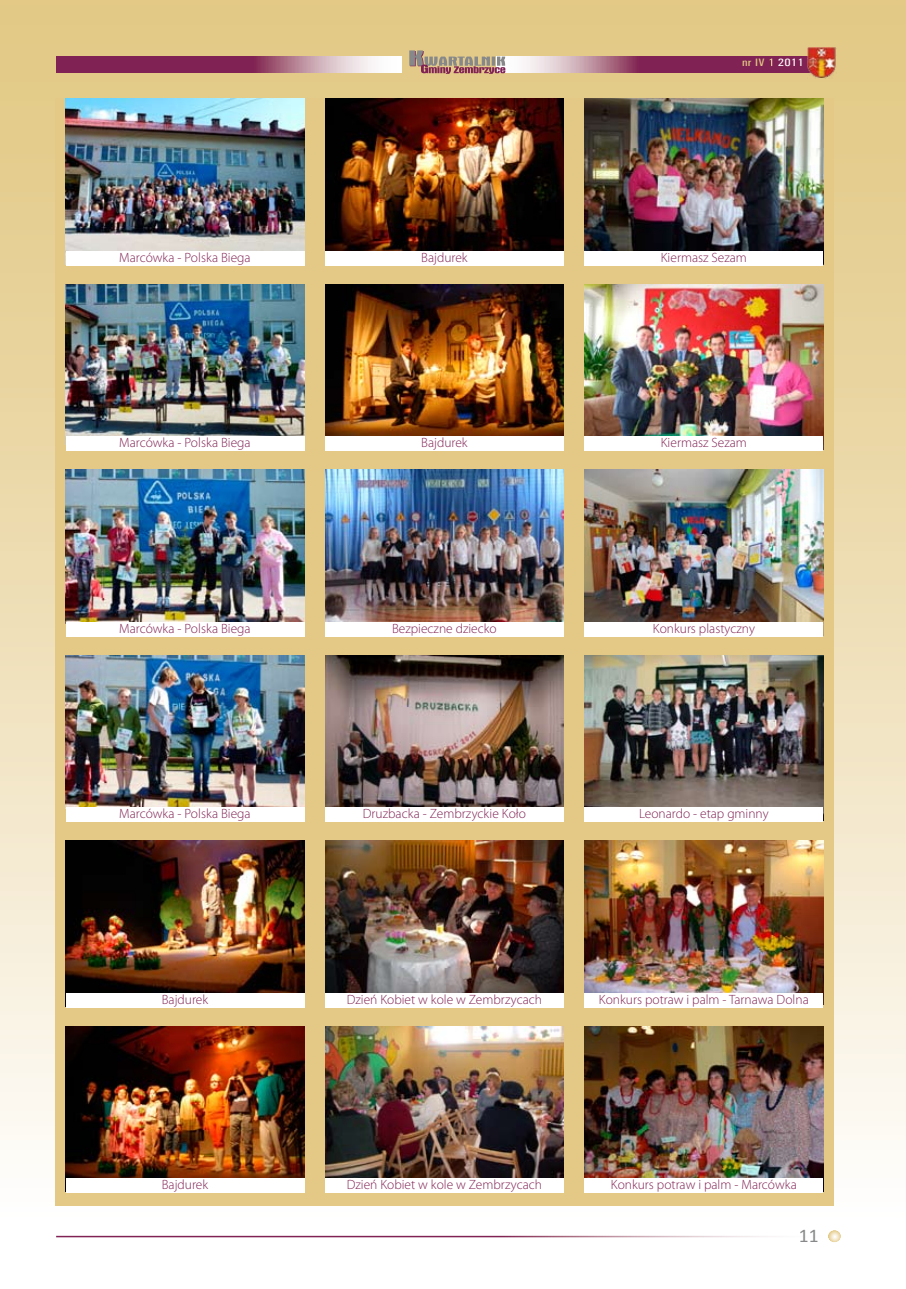
<style>
.page{position:relative;width:906px;height:1289px;background:#fff}
.page>*{position:absolute;margin:0;border:0;box-sizing:border-box;transform-origin:0 0}
.t1{font:19.5px "Calibri";color:#878889}
.t2{font:300 13.5px "Myriad Pro";color:#802253}
.t3{font:500 condensed 10.8px "Univers";letter-spacing:.02em;color:#fff;scale:1.25 1}
.s1{color:#e3c985}
.s2{color:#802253}
</style>
<div class="page">
<div style="left:0;top:0;width:906px;height:1220px;background:linear-gradient(to bottom,#e0c47c,#fefcf9)"></div>
<div style="left:55px;top:99px;width:778px;height:1106px;background:#e3c985"></div>
<img style="left:66px;top:99px;width:238px;height:152px">
<img style="left:325px;top:99px;width:238px;height:152px">
<img style="left:585px;top:99px;width:238px;height:152px">
<img style="left:66px;top:284px;width:238px;height:152px">
<img style="left:325px;top:284px;width:238px;height:152px">
<img style="left:585px;top:284px;width:238px;height:152px">
<img style="left:66px;top:469px;width:238px;height:152px">
<img style="left:325px;top:469px;width:238px;height:152px">
<img style="left:585px;top:469px;width:238px;height:152px">
<img style="left:66px;top:655px;width:238px;height:152px">
<img style="left:325px;top:655px;width:238px;height:152px">
<img style="left:585px;top:655px;width:238px;height:152px">
<img style="left:66px;top:840px;width:238px;height:152px">
<img style="left:325px;top:840px;width:238px;height:152px">
<img style="left:585px;top:840px;width:238px;height:152px">
<img style="left:66px;top:1026px;width:238px;height:151px">
<img style="left:325px;top:1026px;width:238px;height:151px">
<img style="left:585px;top:1026px;width:238px;height:151px">
<div style="left:66px;top:992px;width:238px;height:15px;background:#fff"></div>
<div style="left:66px;top:1177px;width:238px;height:15px;background:#fff"></div>
<div style="left:325px;top:251px;width:238px;height:14px;background:#fff"></div>
<div style="left:325px;top:436px;width:238px;height:15px;background:#fff"></div>
<div style="left:325px;top:621px;width:238px;height:15px;background:#fff"></div>
<div style="left:325px;top:807px;width:238px;height:15px;background:#fff"></div>
<div style="left:325px;top:992px;width:238px;height:15px;background:#fff"></div>
<div style="left:325px;top:1177px;width:238px;height:15px;background:#fff"></div>
<div style="left:585px;top:251px;width:238px;height:14px;background:#fff"></div>
<div style="left:585px;top:436px;width:238px;height:15px;background:#fff"></div>
<div style="left:585px;top:621px;width:238px;height:15px;background:#fff"></div>
<div style="left:585px;top:807px;width:238px;height:15px;background:#fff"></div>
<div style="left:585px;top:992px;width:238px;height:15px;background:#fff"></div>
<div style="left:585px;top:1177px;width:238px;height:15px;background:#fff"></div>
<svg style="left:505px;top:56px;width:302px;height:16px;background:#a25e7f"></svg>
<svg style="left:828px;top:1230px;width:13px;height:12px"></svg>
<svg style="left:56px;top:56px;width:345px;height:16px;background:#a25e7f"></svg>
<svg style="left:409px;top:50px;width:96px;height:24px;background:#b69a81"></svg>
<img style="left:807px;top:47px;width:29px;height:31px">
<div style="left:66px;top:251px;width:238px;height:14px;background:#fff"></div>
<div style="left:66px;top:436px;width:238px;height:15px;background:#fff"></div>
<div style="left:66px;top:621px;width:238px;height:15px;background:#fff"></div>
<div style="left:66px;top:807px;width:238px;height:15px;background:#fff"></div>
<p class="t3" style="left:742px;top:56px;width:51px"><span class="s1">nr IV</span><span class="s2">/</span>1<span class="s2">/</span>2011</p>
<p class="t2" style="left:119px;top:249px;width:133px">Marcówka - Polska Biega</p>
<p class="t2" style="left:421px;top:249px;width:48px">Bajdurek</p>
<p class="t2" style="left:661px;top:249px;width:88px">Kiermasz Sezam</p>
<p class="t2" style="left:119px;top:435px;width:133px">Marcówka - Polska Biega</p>
<p class="t2" style="left:421px;top:435px;width:48px">Bajdurek</p>
<p class="t2" style="left:661px;top:435px;width:88px">Kiermasz Sezam</p>
<p class="t2" style="left:119px;top:620px;width:133px">Marcówka - Polska Biega</p>
<p class="t2" style="left:392px;top:620px;width:106px">Bezpieczne dziecko</p>
<p class="t2" style="left:653px;top:620px;width:104px">Konkurs plastyczny</p>
<p class="t2" style="left:119px;top:805px;width:133px">Marcówka - Polska Biega</p>
<p class="t2" style="left:363px;top:805px;width:165px">Druzbacka - Zembrzyckie Koło</p>
<p class="t2" style="left:639px;top:805px;width:131px">Leonardo - etap gminny</p>
<p class="t2" style="left:162px;top:991px;width:48px">Bajdurek</p>
<p class="t2" style="left:347px;top:991px;width:197px">Dzień Kobiet w kole w Zembrzycach</p>
<p class="t2" style="left:599px;top:991px;width:211px">Konkurs potraw i palm - Tarnawa Dolna</p>
<p class="t2" style="left:162px;top:1176px;width:48px">Bajdurek</p>
<p class="t2" style="left:347px;top:1176px;width:197px">Dzień Kobiet w kole w Zembrzycach</p>
<p class="t2" style="left:611px;top:1176px;width:188px">Konkurs potraw i palm - Marcówka</p>
<h1 class="t1" style="left:799px;top:1223px;width:21px">11</h1>
</div>
